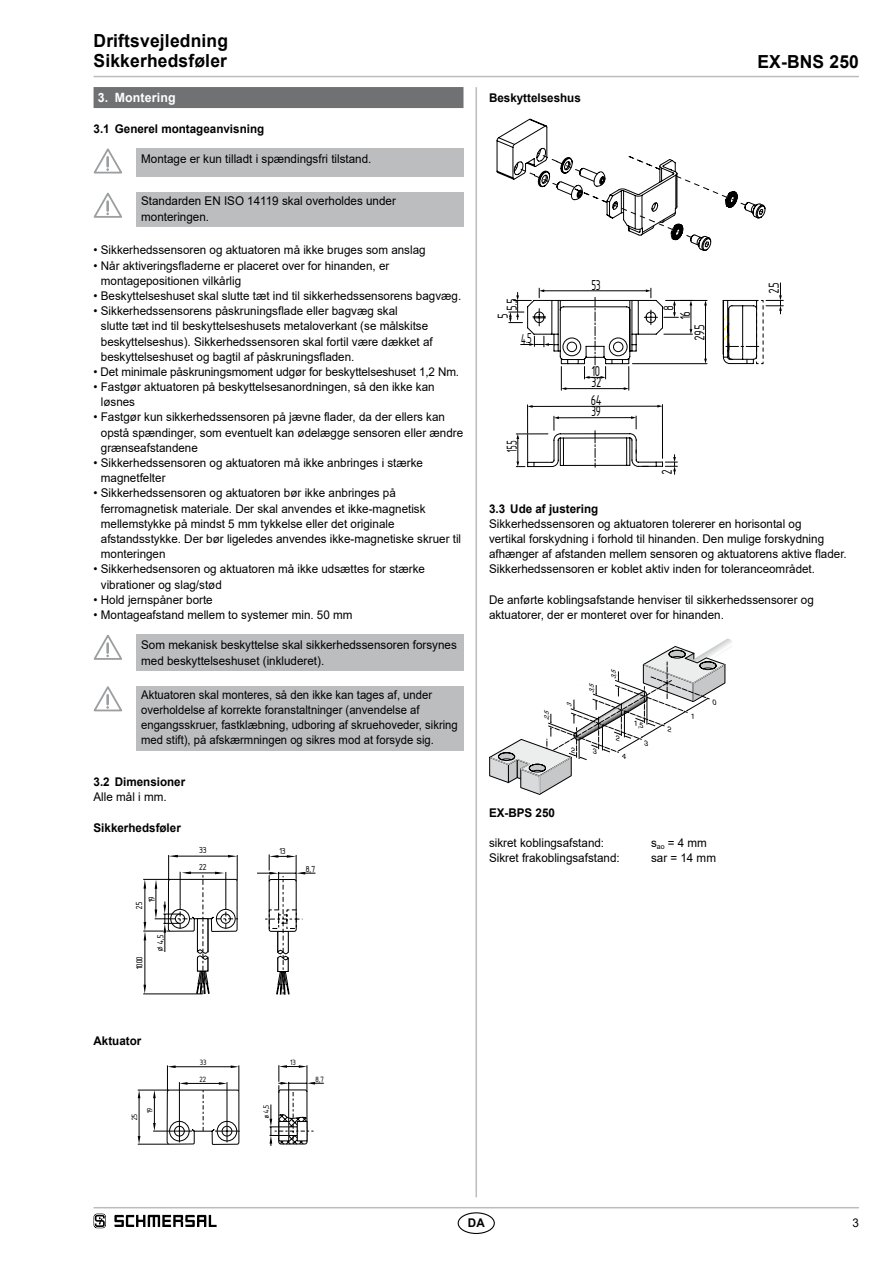
<style>
.page{position:relative;width:893px;height:1263px;background:#fff}
.page>*{position:absolute;margin:0;border:0;box-sizing:border-box;transform-origin:0 0}
.t1{font:700 18px/20.2px "Arial";letter-spacing:.01em;color:#000}
.t2{font:14.85px "Isonorm 3098";color:#000;scale:.8 1}
.t3{font:14.85px "Isonorm 3098";color:#000;scale:.64 1}
.t4{font:14.85px "Isonorm 3098";color:#000;scale:.69 1}
.t5{font:14.85px "Isonorm 3098";color:#000;scale:.75 1}
.t6{font:14.85px "Isonorm 3098";color:#000;scale:.71 1}
.t7{font:13.65px/16.8px "Isonorm 3098";letter-spacing:-.01em;color:#000}
.t8{font:700 12.75px "Arial";letter-spacing:.01em;color:#fff}
.t9{font:12px/15.1px "Arial";color:#000}
.t10{font:12px/15.1px "Arial";color:#000;scale:.94 1}
.t11{font:700 12px "Arial";color:#000}
.t12{font:12px/16.8px "Isonorm 3098";letter-spacing:-.01em;color:#000}
.t13{font:italic 6.3px "Helvetica";color:#000}
</style>
<div class="page">
<hr style="left:94px;top:1207px;width:765px;height:1px;background:#bbbdbe">
<hr style="left:94px;top:76px;width:765px;height:1px;background:#bbbdbe">
<hr style="left:475px;top:87px;width:2px;height:1110px;background:#bbbdbe">
<div style="left:458px;top:1212px;width:37px;height:22px;border:1px solid #000;border-radius:50%"></div>
<div style="left:94px;top:87px;width:369px;height:21px;background:#707172"></div>
<div style="left:136px;top:148px;width:327px;height:29px;background:#bbbdbe"></div>
<svg style="left:94px;top:148px;width:28px;height:26px"></svg>
<div style="left:136px;top:192px;width:327px;height:34px;background:#bbbdbe"></div>
<svg style="left:94px;top:192px;width:28px;height:26px"></svg>
<div style="left:136px;top:634px;width:327px;height:37px;background:#bbbdbe"></div>
<svg style="left:94px;top:634px;width:28px;height:26px"></svg>
<div style="left:136px;top:686px;width:327px;height:64px;background:#bbbdbe"></div>
<svg style="left:94px;top:686px;width:28px;height:26px"></svg>
<svg style="left:143px;top:854px;width:172px;height:141px"></svg>
<hr style="left:139px;top:1096px;width:1px;height:41px;background:#000">
<hr style="left:153px;top:1131px;width:39px;height:1px;background:#000">
<hr style="left:138px;top:1144px;width:31px;height:1px;background:#000">
<hr style="left:138px;top:1090px;width:31px;height:1px;background:#000">
<svg style="left:138px;top:1136px;width:2px;height:8px"></svg>
<svg style="left:138px;top:1090px;width:2px;height:8px"></svg>
<svg style="left:153px;top:1090px;width:3px;height:41px"></svg>
<svg style="left:166px;top:1065px;width:158px;height:81px"></svg>
<svg style="left:497px;top:119px;width:268px;height:132px"></svg>
<svg style="left:509px;top:288px;width:198px;height:186px"></svg>
<svg style="left:723px;top:283px;width:60px;height:81px"></svg>
<svg style="left:94px;top:1213px;width:12px;height:15px"></svg>
<svg style="left:114px;top:1215px;width:103px;height:12px"></svg>
<svg style="left:489px;top:639px;width:243px;height:155px"></svg>
<h1 class="t1" style="left:94px;top:31px;width:136px">Driftsvejledning<br>Sikkerhedsføler</h1>
<p class="t8" style="left:98px;top:89px;width:79px">3. Montering</p>
<p class="t11" style="left:94px;top:120px;width:172px">3.1 Generel montageanvisning</p>
<p class="t9" style="left:141px;top:151px;width:232px">Montage er kun tilladt i spændingsfri tilstand.</p>
<p class="t9" style="left:141px;top:193px;width:256px">Standarden EN ISO 14119 skal overholdes under monteringen.</p>
<p class="t9" style="left:94px;top:242px;width:334px">• Sikkerhedssensoren og aktuatoren må ikke bruges som anslag</p>
<p class="t9" style="left:101px;top:258px;width:290px;text-indent:-7px">• Når aktiveringsfladerne er placeret over for hinanden, er montagepositionen vilkårlig</p>
<p class="t9" style="left:94px;top:288px;width:369px">• Beskyttelseshuset skal slutte tæt ind til sikkerhedssensorens bagvæg.</p>
<p class="t9" style="left:101px;top:303px;width:333px;text-indent:-7px">• Sikkerhedssensorens påskruningsflade eller bagvæg skal<br>slutte tæt ind til beskyttelseshusets metaloverkant (se målskitse beskyttelseshus). Sikkerhedssensoren skal fortil være dækket af beskyttelseshuset og bagtil af påskruningsfladen.</p>
<p class="t9" style="left:94px;top:364px;width:367px">• Det minimale påskruningsmoment udgør for beskyttelseshuset 1,2 Nm.</p>
<p class="t9" style="left:101px;top:379px;width:335px;text-indent:-7px">• Fastgør aktuatoren på beskyttelsesanordningen, så den ikke kan løsnes</p>
<p class="t9" style="left:101px;top:410px;width:364px;text-indent:-7px">• Fastgør kun sikkerhedssensoren på jævne flader, da der ellers kan opstå spændinger, som eventuelt kan ødelægge sensoren eller ændre grænseafstandene</p>
<p class="t9" style="left:101px;top:455px;width:324px;text-indent:-7px">• Sikkerhedssensoren og aktuatoren må ikke anbringes i stærke magnetfelter</p>
<p class="t9" style="left:101px;top:486px;width:362px;text-indent:-7px">• Sikkerhedssensoren og aktuatoren bør ikke anbringes på ferromagnetisk materiale. Der skal anvendes et ikke-magnetisk mellemstykke på mindst 5 mm tykkelse eller det originale afstandsstykke. Der bør ligeledes anvendes ikke-magnetiske skruer til monteringen</p>
<p class="t9" style="left:101px;top:562px;width:326px;text-indent:-7px">• Sikkerhedsensoren og aktuatoren må ikke udsættes for stærke vibrationer og slag/stød</p>
<p class="t9" style="left:94px;top:592px;width:121px">• Hold jernspåner borte</p>
<p class="t9" style="left:94px;top:607px;width:260px">• Montageafstand mellem to systemer min. 50 mm</p>
<p class="t9" style="left:141px;top:638px;width:317px">Som mekanisk beskyttelse skal sikkerhedssensoren forsynes med beskyttelseshuset (inkluderet).</p>
<p class="t10" style="left:141px;top:687px;width:338px">Aktuatoren skal monteres, så den ikke kan tages af, under overholdelse af korrekte foranstaltninger (anvendelse af engangsskruer, fastklæbning, udboring af skruehoveder, sikring med stift), på afskærmningen og sikres mod at forsyde sig.</p>
<p class="t11" style="left:94px;top:773px;width:93px">3.2 Dimensioner</p>
<p class="t9" style="left:94px;top:789px;width:75px">Alle mål i mm.</p>
<p class="t11" style="left:94px;top:819px;width:89px">Sikkerhedsføler</p>
<p class="t7" style="left:199px;top:840px;width:9px">33<br>22</p>
<p class="t7" style="left:280px;top:841px;width:8px">13</p>
<p class="t7" style="left:129px;top:909px;width:9px;rotate:-90deg">25</p>
<p class="t7" style="left:306px;top:859px;width:11px">8,7</p>
<p class="t7" style="left:142px;top:902px;width:8px;rotate:-90deg">19</p>
<p class="t7" style="left:129px;top:969px;width:15px;rotate:-90deg">1000</p>
<p class="t7" style="left:150px;top:951px;width:18px;rotate:-90deg">¤ 4,5</p>
<p class="t11" style="left:489px;top:90px;width:93px">Beskyttelseshus</p>
<h1 class="t1" style="left:757px;top:52px;width:103px">EX-BNS 250</h1>
<p class="t2" style="left:504px;top:310px;width:16px;rotate:-90deg">5.5</p>
<p class="t2" style="left:495px;top:318px;width:8px;rotate:-90deg">5</p>
<p class="t4" style="left:521px;top:331px;width:17px">4.5</p>
<p class="t3" style="left:504px;top:452px;width:20px;rotate:-90deg">15.5</p>
<p class="t6" style="left:592px;top:277px;width:14px">53</p>
<p class="t2" style="left:592px;top:364px;width:12px">10</p>
<p class="t2" style="left:592px;top:375px;width:14px">32</p>
<p class="t2" style="left:591px;top:392px;width:15px">64</p>
<p class="t5" style="left:592px;top:404px;width:14px">39</p>
<p class="t2" style="left:661px;top:310px;width:8px;rotate:-90deg">8</p>
<p class="t2" style="left:677px;top:319px;width:12px;rotate:-90deg">16</p>
<p class="t2" style="left:692px;top:340px;width:22px;rotate:-90deg">29.5</p>
<p class="t2" style="left:659px;top:474px;width:8px;rotate:-90deg">2</p>
<p class="t2" style="left:766px;top:293px;width:16px;rotate:-90deg">2.5</p>
<p class="t11" style="left:489px;top:500px;width:111px">3.3 Ude af justering</p>
<p class="t9" style="left:489px;top:516px;width:359px">Sikkerhedssensoren og aktuatoren tolererer en horisontal og<br>vertikal forskydning i forhold til hinanden. Den mulige forskydning afhænger af afstanden mellem sensoren og aktuatorens aktive flader.<br>Sikkerhedssensoren er koblet aktiv inden for toleranceområdet.</p>
<p class="t9" style="left:489px;top:592px;width:326px">De anførte koblingsafstande henviser til sikkerhedssensorer og aktuatorer, der er monteret over for hinanden.</p>
<p class="t13" style="left:543px;top:720px;width:14px;rotate:-90deg">2,5</p>
<p class="t13" style="left:566px;top:707px;width:9px;rotate:-90deg">3</p>
<p class="t13" style="left:588px;top:693px;width:14px;rotate:-90deg">3,5</p>
<p class="t13" style="left:610px;top:679px;width:14px;rotate:-90deg">3,5</p>
<p class="t11" style="left:489px;top:804px;width:67px">EX-BPS 250</p>
<p class="t9" style="left:489px;top:835px;width:117px">sikret koblingsafstand:</p>
<p class="t9" style="left:651px;top:835px;width:57px">s<sub>ao</sub> = 4 mm</p>
<p class="t9" style="left:489px;top:850px;width:132px">Sikret frakoblingsafstand:</p>
<p class="t9" style="left:651px;top:850px;width:67px">sar = 14 mm</p>
<p class="t11" style="left:94px;top:1032px;width:49px">Aktuator</p>
<p class="t12" style="left:125px;top:1120px;width:8px;rotate:-90deg">25</p>
<p class="t12" style="left:140px;top:1113px;width:7px;rotate:-90deg">19</p>
<p class="t12" style="left:200px;top:1052px;width:8px">33<br>22</p>
<p class="t12" style="left:256px;top:1118px;width:15px;rotate:-90deg">ø 4,5</p>
<p class="t12" style="left:290px;top:1052px;width:7px">13</p>
<p class="t12" style="left:316px;top:1069px;width:10px">8,7</p>
<p class="t11" style="left:468px;top:1214px;width:18px">DA</p>
<p class="t9" style="left:852px;top:1215px;width:8px">3</p>
</div>
